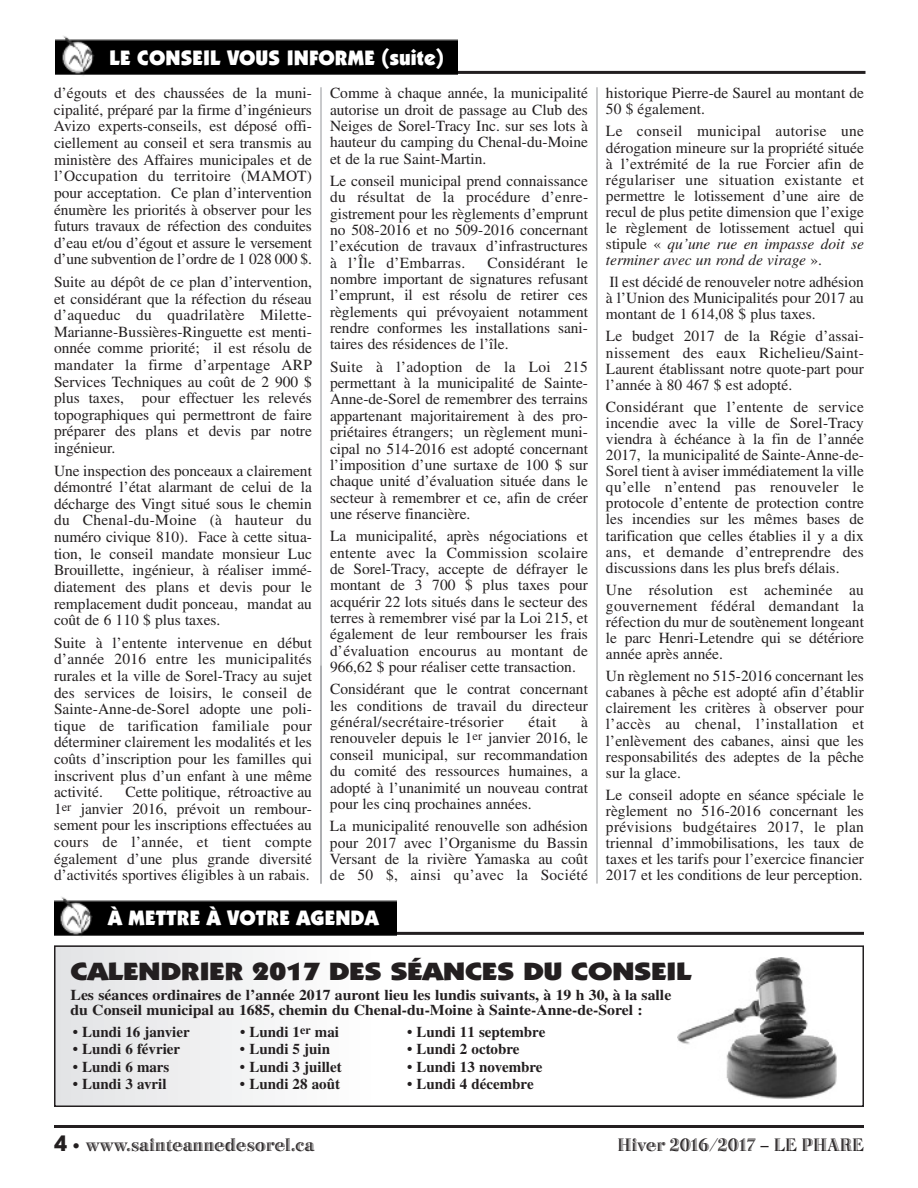
<style>
.page{position:relative;width:918px;height:1188px;background:#fff}
.page>*{position:absolute;margin:0;border:0;box-sizing:border-box;transform-origin:0 0}
.t1{font:900 25.2px "Itc Kabel";letter-spacing:-.015em;color:#231f20;scale:1.25 1}
.t2{font:900 21px "Itc Kabel";letter-spacing:.005em;color:#fff}
.t3{font:18.75px "Bertie Plain";color:#231f20}
.t4{font:15.45px/16.6px "Times";color:#231f20;text-align:justify}
.t5{font:700 15px "Times";color:#231f20}
.t6{font:700 15px/15px "Times";color:#231f20;scale:1.05 1}
.s1{font-style:italic}
.s2{font-family:"Avant Garde";font-weight:700;font-size:21px}
.s3{font-family:"Frutiger";font-size:15px}
</style>
<div class="page">
<img style="left:677px;top:958px;width:160px;height:141px">
<hr style="left:54px;top:1125px;width:810px;height:3px;background:#231f20">
<hr style="left:56px;top:71px;width:810px;height:3px;background:#231f20">
<img style="left:56px;top:35px;width:401px;height:41px">
<hr style="left:321px;top:87px;width:1px;height:797px;background:#939598">
<hr style="left:597px;top:87px;width:1px;height:797px;background:#939598">
<hr style="left:54px;top:932px;width:810px;height:3px;background:#231f20">
<img style="left:54px;top:897px;width:343px;height:40px">
<div style="left:54px;top:945px;width:810px;height:162px;border:2px solid #231f20"></div>
<h2 class="t2" style="left:110px;top:50px;width:336px">LE CONSEIL VOUS INFORME (suite)</h2>
<p class="t4" style="left:54px;top:86px;width:260px">d’égouts et des chaussées de la muni&shy;cipalité, préparé par la firme d’ingénieurs Avizo experts-conseils, est déposé offi&shy;ciellement au conseil et sera transmis au ministère des Affaires municipales et de l’Occupation du territoire (MAMOT) pour acceptation. Ce plan d’intervention énumère les priorités à observer pour les futurs travaux de réfection des conduites d’eau et/ou d’égout et assure le versement d’une subvention de l’ordre de 1 028 000 $.</p>
<p class="t4" style="left:54px;top:275px;width:260px">Suite au dépôt de ce plan d’intervention, et considérant que la réfection du réseau d’aqueduc du quadrilatère Milette-Marianne-Bussières-Ringuette est menti&shy;onnée comme priorité; il est résolu de mandater la firme d’arpentage ARP Services Techniques au coût de 2 900 $ plus taxes, pour effectuer les relevés topographiques qui permettront de faire préparer des plans et devis par notre ingénieur.</p>
<p class="t4" style="left:54px;top:464px;width:260px">Une inspection des ponceaux a clairement démontré l’état alarmant de celui de la décharge des Vingt situé sous le chemin du Chenal-du-Moine (à hauteur du numéro civique 810). Face à cette situa&shy;tion, le conseil mandate monsieur Luc Brouillette, ingénieur, à réaliser immé&shy;diatement des plans et devis pour le remplacement dudit ponceau, mandat au coût de 6 110 $ plus taxes.</p>
<p class="t4" style="left:54px;top:636px;width:260px">Suite à l’entente intervenue en début d’année 2016 entre les municipalités rurales et la ville de Sorel-Tracy au sujet des services de loisirs, le conseil de Sainte-Anne-de-Sorel adopte une poli&shy;tique de tarification familiale pour déterminer clairement les modalités et les coûts d’inscription pour les familles qui inscrivent plus d’un enfant à une même activité.</p>
<p class="t4" style="left:330px;top:86px;width:259px">Comme à chaque année, la municipalité autorise un droit de passage au Club des Neiges de Sorel-Tracy Inc. sur ses lots à hauteur du camping du Chenal-du-Moine et de la rue Saint-Martin.</p>
<p class="t4" style="left:330px;top:174px;width:260px">Le conseil municipal prend connaissance du résultat de la procédure d’enre&shy;gistrement pour les règlements d’emprunt no 508-2016 et no 509-2016 concernant l’exécution de travaux d’infrastructures à l’Île d’Embarras.</p>
<p class="t4" style="left:330px;top:256px;width:260px;text-indent:158px">Considérant le nombre important de signatures refusant l’emprunt, il est résolu de retirer ces règlements qui prévoyaient notamment rendre conformes les installations sani&shy;taires des résidences de l’île.</p>
<p class="t4" style="left:330px;top:360px;width:260px">Suite à l’adoption de la Loi 215 permettant à la municipalité de Sainte-Anne-de-Sorel de remembrer des terrains appartenant majoritairement à des pro&shy;priétaires étrangers; un règlement muni&shy;cipal no 514-2016 est adopté concernant l’imposition d’une surtaxe de 100 $ sur chaque unité d’évaluation située dans le secteur à remembrer et ce, afin de créer une réserve financière.</p>
<p class="t4" style="left:330px;top:530px;width:260px">La municipalité, après négociations et entente avec la Commission scolaire de Sorel-Tracy, accepte de défrayer le montant de 3 700 $ plus taxes pour acquérir 22 lots situés dans le secteur des terres à remembrer visé par la Loi 215, et également de leur rembourser les frais d’évaluation encourus au montant de 966,62 $ pour réaliser cette transaction.</p>
<p class="t4" style="left:330px;top:683px;width:260px">Considérant que le contrat concernant les conditions de travail du directeur général/secrétaire-trésorier</p>
<p class="t4" style="left:529px;top:715px;width:29px">était</p>
<p class="t4" style="left:330px;top:715px;width:260px;text-indent:251px">à renouveler depuis le 1<sup>er</sup> janvier 2016, le conseil municipal, sur recommandation du comité des ressources humaines, a adopté à l’unanimité un nouveau contrat pour les cinq prochaines années.</p>
<p class="t4" style="left:330px;top:819px;width:260px">La municipalité renouvelle son adhésion pour 2017 avec l’Organisme du Bassin Versant de la rivière Yamaska au coût de 50 $, ainsi qu’avec la Société</p>
<p class="t4" style="left:54px;top:785px;width:260px;text-indent:72px">Cette politique, rétroactive au 1<sup>er</sup> janvier 2016, prévoit un rembour&shy;sement pour les inscriptions effectuées au cours de l’année, et tient compte également d’une plus grande diversité d’activités sportives éligibles à un rabais.</p>
<p class="t4" style="left:606px;top:86px;width:259px;line-height:16.2px">historique Pierre-de Saurel au montant de<br>50 $ également.</p>
<p class="t4" style="left:606px;top:125px;width:260px;line-height:16px">Le conseil municipal autorise une dérogation mineure sur la propriété située à l’extrémité de la rue Forcier afin de régulariser une situation existante et permettre le lotissement d’une aire de recul de plus petite dimension que l’exige le règlement de lotissement actuel qui stipule « <span class="s1">qu’une rue en impasse doit se terminer avec un rond de virage</span> ».</p>
<p class="t4" style="left:606px;top:276px;width:259px;line-height:16px">Il est décidé de renouveler notre adhésion à l’Union des Municipalités pour 2017 au montant de 1 614,08 $ plus taxes.</p>
<p class="t4" style="left:606px;top:330px;width:260px;line-height:16px">Le budget 2017 de la Régie d’assai&shy;nissement des eaux Richelieu/Saint-Laurent établissant notre quote-part pour l’année à 80 467 $ est adopté.</p>
<p class="t4" style="left:606px;top:400px;width:260px;line-height:16px">Considérant que l’entente de service incendie avec la ville de Sorel-Tracy viendra à échéance à la fin de l’année 2017, la municipalité de Sainte-Anne-de-Sorel tient à aviser immédiatement la ville qu’elle n’entend pas renouveler le protocole d’entente de protection contre les incendies sur les mêmes bases de tarification que celles établies il y a dix ans, et demande d’entreprendre des discussions dans les plus brefs délais.</p>
<p class="t4" style="left:606px;top:583px;width:260px;line-height:16px">Une résolution est acheminée au gouvernement fédéral demandant la réfection du mur de soutènement longeant le parc Henri-Letendre qui se détériore année après année.</p>
<p class="t4" style="left:606px;top:670px;width:260px;line-height:16px">Un règlement no 515-2016 concernant les cabanes à pêche est adopté afin d’établir clairement les critères à observer pour l’accès au chenal, l’installation et l’enlèvement des cabanes, ainsi que les responsabilités des adeptes de la pêche sur la glace.</p>
<p class="t4" style="left:606px;top:788px;width:260px;line-height:16px">Le conseil adopte en séance spéciale le règlement no 516-2016 concernant les prévisions budgétaires 2017, le plan triennal d’immobilisations, les taux de taxes et les tarifs pour l’exercice financier 2017 et les conditions de leur perception.</p>
<h2 class="t2" style="left:108px;top:910px;width:272px">À METTRE À VOTRE AGENDA</h2>
<h1 class="t1" style="left:70px;top:962px;width:499px">CALENDRIER 2017 DES SÉANCES DU CONSEIL</h1>
<p class="t6" style="left:70px;top:989px;width:574px">Les séances ordinaires de l’année 2017 auront lieu les lundis suivants, à 19 h 30, à la salle du Conseil municipal au 1685, chemin du Chenal-du-Moine à Sainte-Anne-de-Sorel :</p>
<p class="t5" style="left:73px;top:1027px;width:118px">• Lundi 16 janvier</p>
<p class="t5" style="left:73px;top:1044px;width:109px">• Lundi 6 février</p>
<p class="t5" style="left:73px;top:1062px;width:98px">• Lundi 6 mars</p>
<p class="t5" style="left:73px;top:1079px;width:95px">• Lundi 3 avril</p>
<p class="t5" style="left:240px;top:1027px;width:101px">• Lundi 1<sup>er</sup> mai</p>
<p class="t5" style="left:240px;top:1044px;width:92px">• Lundi 5 juin</p>
<p class="t5" style="left:240px;top:1062px;width:103px">• Lundi 3 juillet</p>
<p class="t5" style="left:240px;top:1079px;width:102px">• Lundi 28 août</p>
<p class="t5" style="left:407px;top:1027px;width:140px">• Lundi 11 septembre</p>
<p class="t5" style="left:407px;top:1044px;width:114px">• Lundi 2 octobre</p>
<p class="t5" style="left:407px;top:1062px;width:137px">• Lundi 13 novembre</p>
<p class="t5" style="left:407px;top:1079px;width:128px">• Lundi 4 décembre</p>
<p class="t3" style="left:54px;top:1139px;width:262px"><span class="s2">4</span> <span class="s3">•</span> www.sainteannedesorel.ca</p>
<p class="t3" style="left:618px;top:1139px;width:248px">Hiver 2016/2017 – LE PHARE</p>
</div>
